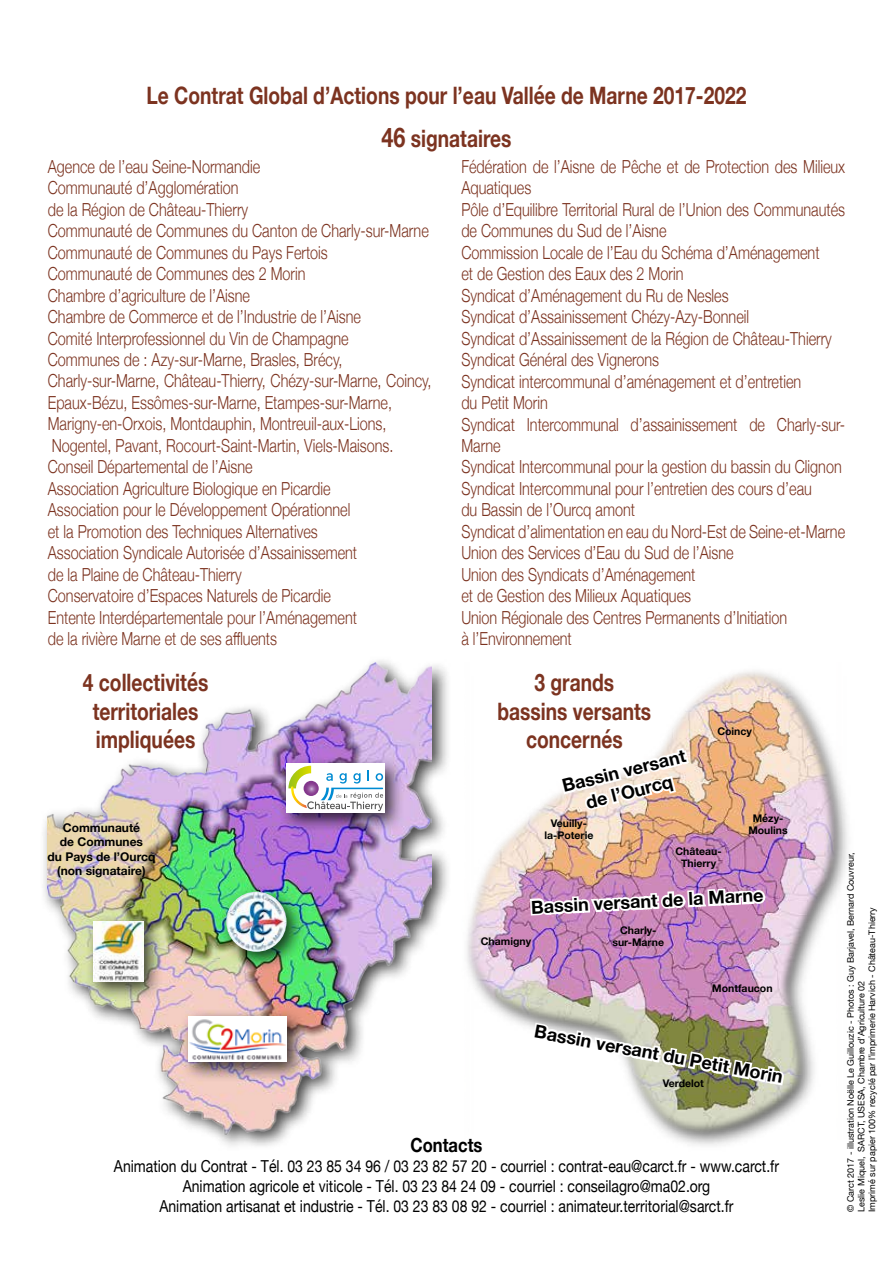
<style>
.page{position:relative;width:893px;height:1263px;background:#fff}
.page>*{position:absolute;margin:0;border:0;box-sizing:border-box;transform-origin:0 0}
.t1{font:700 24px/28.8px "Helvetica Neue";color:#7c3320;text-align:center;scale:.8 1}
.t2{font:700 19.5px "Helvetica Neue";color:#000;scale:.85 1}
.t3{font:300 18px/21.5px "Helvetica Neue";color:#7c3320;scale:.8 1}
.t4{font:700 18px/21.6px "Helvetica Neue";color:#000;text-align:center}
.t5{font:16.5px/19.8px "Helvetica Neue";color:#000;text-align:center;scale:.85 1}
.t6{font:700 12px/14.4px "Helvetica Neue";color:#000;text-align:center}
.t7{font:700 10.5px/12.6px "Helvetica Neue";color:#000;text-align:center}
.t8{font:9px/10.8px "Helvetica Neue";color:#000}
.s1{font-size:27px}
</style>
<div class="page">
<div style="left:40px;top:655px;width:412px;height:498px;background:#000;opacity:.75"></div>
<img style="left:48px;top:662px;width:383px;height:472px">
<div style="left:218px;top:884px;width:88px;height:87px;background:#000;opacity:.75"></div>
<img style="left:226px;top:892px;width:61px;height:60px;border-radius:30px">
<div style="left:278px;top:755px;width:127px;height:78px;background:#000;opacity:.75"></div>
<div style="left:287px;top:764px;width:98px;height:49px;background:#fff"></div>
<svg style="left:288px;top:766px;width:95px;height:45px"></svg>
<div style="left:180px;top:1008px;width:127px;height:74px;background:#000;opacity:.75"></div>
<img style="left:188px;top:1016px;width:99px;height:46px">
<div style="left:85px;top:913px;width:79px;height:89px;background:#000;opacity:.75"></div>
<img style="left:94px;top:922px;width:49px;height:60px">
<img style="left:467px;top:671px;width:378px;height:468px">
<img style="left:528px;top:745px;width:259px;height:381px">
<h1 class="t1" style="left:147px;top:74px;width:751px;line-height:43.2px">Le Contrat Global d’Actions pour l’eau Vallée de Marne 2017-2022<br><span class="s1">46</span> signataires</h1>
<p class="t3" style="left:48px;top:154px;width:481px">Agence de l’eau Seine-Normandie<br>Communauté d’Agglomération<br>de la Région de Château-Thierry<br>Communauté de Communes du Canton de Charly-sur-Marne Communauté de Communes du Pays Fertois<br>Communauté de Communes des 2 Morin<br>Chambre d’agriculture de l’Aisne<br>Chambre de Commerce et de l’Industrie de l’Aisne<br>Comité Interprofessionnel du Vin de Champagne<br>Communes de : Azy-sur-Marne, Brasles, Brécy, Charly-sur-Marne, Château-Thierry, Chézy-sur-Marne, Coincy, Epaux-Bézu, Essômes-sur-Marne, Etampes-sur-Marne, Marigny-en-Orxois, Montdauphin, Montreuil-aux-Lions, Nogentel, Pavant, Rocourt-Saint-Martin, Viels-Maisons.<br>Conseil Départemental de l’Aisne<br>Association Agriculture Biologique en Picardie<br>Association pour le Développement Opérationnel<br>et la Promotion des Techniques Alternatives<br>Association Syndicale Autorisée d’Assainissement<br>de la Plaine de Château-Thierry<br>Conservatoire d’Espaces Naturels de Picardie<br>Entente Interdépartementale pour l’Aménagement<br>de la rivière Marne et de ses affluents</p>
<p class="t3" style="left:461px;top:155px;width:481px">Fédération de l’Aisne de Pêche et de Protection des Milieux Aquatiques<br>Pôle d’Equilibre Territorial Rural de l’Union des Communautés de Communes du Sud de l’Aisne<br>Commission Locale de l’Eau du Schéma d’Aménagement<br>et de Gestion des Eaux des 2 Morin<br>Syndicat d’Aménagement du Ru de Nesles<br>Syndicat d’Assainissement Chézy-Azy-Bonneil<br>Syndicat d’Assainissement de la Région de Château-Thierry Syndicat Général des Vignerons<br>Syndicat intercommunal d’aménagement et d’entretien<br>du Petit Morin<br>Syndicat Intercommunal d’assainissement de Charly-sur-Marne<br>Syndicat Intercommunal pour la gestion du bassin du Clignon Syndicat Intercommunal pour l’entretien des cours d’eau<br>du Bassin de l’Ourcq amont<br>Syndicat d’alimentation en eau du Nord-Est de Seine-et-Marne Union des Services d’Eau du Sud de l’Aisne<br>Union des Syndicats d’Aménagement<br>et de Gestion des Milieux Aquatiques<br>Union Régionale des Centres Permanents d’Initiation<br>à l’Environnement</p>
<h1 class="t1" style="left:83px;top:668px;width:158px">4 collectivités territoriales impliquées</h1>
<p class="t6" style="left:48px;top:821px;width:109px">Communauté<br>de Communes<br>du Pays de l’Ourcq (non signataire)</p>
<h1 class="t1" style="left:498px;top:668px;width:194px">3 grands bassins versants concernés</h1>
<p class="t4" style="left:560px;top:776px;width:128px;rotate:-14deg">Bassin versant de l’Ourcq</p>
<p class="t7" style="left:717px;top:725px;width:36px">Coincy</p>
<p class="t7" style="left:544px;top:817px;width:50px">Veuilly&shy;la-Poterie</p>
<p class="t7" style="left:748px;top:812px;width:41px">Mézy-<br>Moulins</p>
<p class="t7" style="left:675px;top:845px;width:48px">Château-<br>Thierry</p>
<p class="t4" style="left:531px;top:897px;width:234px;rotate:-3deg">Bassin versant de la Marne</p>
<p class="t7" style="left:481px;top:935px;width:52px">Chamigny</p>
<p class="t7" style="left:612px;top:924px;width:53px">Charly&shy;sur-Marne</p>
<p class="t7" style="left:712px;top:982px;width:62px">Montfaucon</p>
<p class="t4" style="left:536px;top:1022px;width:254px;rotate:10deg">Bassin versant du Petit Morin</p>
<p class="t7" style="left:663px;top:1078px;width:43px">Verdelot</p>
<p class="t2" style="left:411px;top:1130px;width:86px">Contacts</p>
<p class="t5" style="left:114px;top:1157px;width:784px">Animation du Contrat - Tél. 03 23 85 34 96 / 03 23 82 57 20 - courriel : contrat-eau@carct.fr - www.carct.fr<br>Animation agricole et viticole - Tél. 03 23 84 24 09 - courriel : conseilagro@ma02.org<br>Animation artisanat et industrie - Tél. 03 23 83 08 92 - courriel : animateur.territorial@sarct.fr</p>
<p class="t8" style="left:846px;top:1212px;width:361px;rotate:-90deg">© Carct 2017 - illustration Noëlle Le Guillouzic - Photos : Guy Barjavel, Bernard Couvreur,<br>Leslie Miquel, SARCT, USESA, Chambre d’Agriculture 02<br>Imprimé sur papier 100% recyclé par l’imprimerie Harvich - Château-Thierry</p>
</div>
